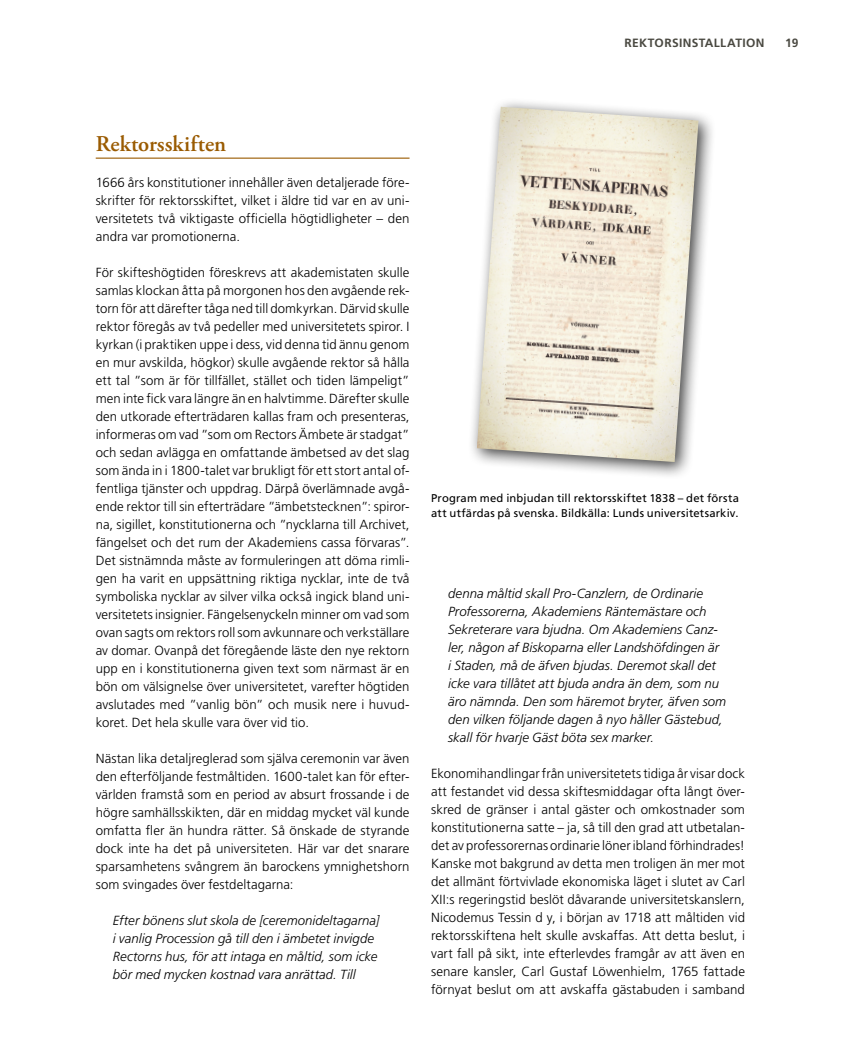
<style>
.page{position:relative;width:851px;height:1063px;background:#fff}
.page>*{position:absolute;margin:0;border:0;box-sizing:border-box;transform-origin:0 0}
.Datum{font:600 22.5px "Adobe Garamond Pro";color:#9a5b02}
.Bröd_Frutiger_utan_i{font:300 13.2px/18px "Frutiger LT Std";letter-spacing:.005em;color:#000;text-align:justify}
.citattext_med_indrag{font:italic 300 13.2px/18px "Frutiger LT Std";letter-spacing:.005em;color:#000}
.t1{font:700 12px "Frutiger LT Std";letter-spacing:.03em;color:#4a4941}
.Bildtext{font:11.25px/15px "Frutiger LT Std";letter-spacing:.015em;color:#000}
</style>
<div class="page">
<hr style="left:96px;top:158px;width:313px;height:1px;background:#9a5b02">
<div style="left:467px;top:97px;width:249px;height:383px;background:#000;opacity:.75"></div>
<img style="left:477px;top:107px;width:221px;height:355px">
<p class="t1" style="left:624px;top:36px;width:141px">REKTORSINSTALLATION</p>
<p class="t1" style="left:785px;top:36px;width:15px">19</p>
<p class="Datum" style="left:96px;top:131px;width:132px">Rektorsskiften</p>
<p class="Bröd_Frutiger_utan_i" style="left:96px;top:174px;width:315px">1666 års konstitutioner innehåller även detaljerade före&shy;skrifter för rektorsskiftet, vilket i äldre tid var en av uni&shy;versitetets två viktigaste officiella högtidligheter – den andra var promotionerna.</p>
<p class="Bröd_Frutiger_utan_i" style="left:96px;top:264px;width:315px">För skifteshögtiden föreskrevs att akademistaten skulle samlas klockan åtta på morgonen hos den avgående rek&shy;torn för att därefter tåga ned till domkyrkan. Därvid skulle rektor föregås av två pedeller med universitetets spiror. I kyrkan (i praktiken uppe i dess, vid denna tid ännu genom en mur avskilda, högkor) skulle avgående rektor så hålla ett tal ”som är för tillfället, stället och tiden lämpeligt” men inte fick vara längre än en halvtimme. Därefter skulle den utkorade efterträdaren kallas fram och presenteras, informeras om vad ”som om Rectors Ämbete är stadgat” och sedan avlägga en omfattande ämbetsed av det slag som ända in i 1800-talet var brukligt för ett stort antal of&shy;fentliga tjänster och uppdrag. Därpå överlämnade avgå&shy;ende rektor till sin efterträdare ”ämbetstecknen”: spiror&shy;na, sigillet, konstitutionerna och ”nycklarna till Archivet, fängelset och det rum der Akademiens cassa förvaras”.<br>Det sistnämnda måste av formuleringen att döma rimli&shy;gen ha varit en uppsättning riktiga nycklar, inte de två symboliska nycklar av silver vilka också ingick bland uni&shy;versitetets insignier. Fängelsenyckeln minner om vad som ovan sagts om rektors roll som avkunnare och verkställare av domar. Ovanpå det föregående läste den nye rektorn upp en i konstitutionerna given text som närmast är en bön om välsignelse över universitetet, varefter högtiden avslutades med ”vanlig bön” och musik nere i huvud&shy;koret. Det hela skulle vara över vid tio.</p>
<p class="Bröd_Frutiger_utan_i" style="left:96px;top:750px;width:315px">Nästan lika detaljreglerad som själva ceremonin var även den efterföljande festmåltiden. 1600-talet kan för efter&shy;världen framstå som en period av absurt frossande i de högre samhällsskikten, där en middag mycket väl kunde omfatta fler än hundra rätter. Så önskade de styrande dock inte ha det på universiteten. Här var det snarare sparsamhetens svångrem än barockens ymnighetshorn som svingades över festdeltagarna:</p>
<p class="citattext_med_indrag" style="left:113px;top:912px;width:268px">Efter bönens slut skola de [ceremonideltagarna] i vanlig Procession gå till den i ämbetet invigde Rectorns hus, för att intaga en måltid, som icke bör med mycken kostnad vara anrättad. Till</p>
<p class="Bildtext" style="left:431px;top:490px;width:309px">Program med inbjudan till rektorsskiftet 1838 – det första att utfärdas på svenska. Bildkälla: Lunds universitetsarkiv.</p>
<p class="citattext_med_indrag" style="left:448px;top:585px;width:279px">denna måltid skall Pro-Canzlern, de Ordinarie Professorerna, Akademiens Räntemästare och Sekreterare vara bjudna. Om Akademiens Canz&shy;ler, någon af Biskoparna eller Landshöfdingen är<br>i Staden, må de äfven bjudas. Deremot skall det icke vara tillåtet att bjuda andra än dem, som nu äro nämnda. Den som häremot bryter, äfven som den vilken följande dagen å nyo håller Gästebud, skall för hvarje Gäst böta sex marker.</p>
<p class="Bröd_Frutiger_utan_i" style="left:431px;top:765px;width:315px">Ekonomihandlingar från universitetets tidiga år visar dock att festandet vid dessa skiftesmiddagar ofta långt över&shy;skred de gränser i antal gäster och omkostnader som konstitutionerna satte – ja, så till den grad att utbetalan&shy;det av professorernas ordinarie löner ibland förhindrades!<br>Kanske mot bakgrund av detta men troligen än mer mot det allmänt förtvivlade ekonomiska läget i slutet av Carl XII:s regeringstid beslöt dåvarande universitetskanslern, Nicodemus Tessin d y, i början av 1718 att måltiden vid rektorsskiftena helt skulle avskaffas. Att detta beslut, i vart fall på sikt, inte efterlevdes framgår av att även en senare kansler, Carl Gustaf Löwenhielm, 1765 fattade förnyat beslut om att avskaffa gästabuden i samband</p>
</div>
